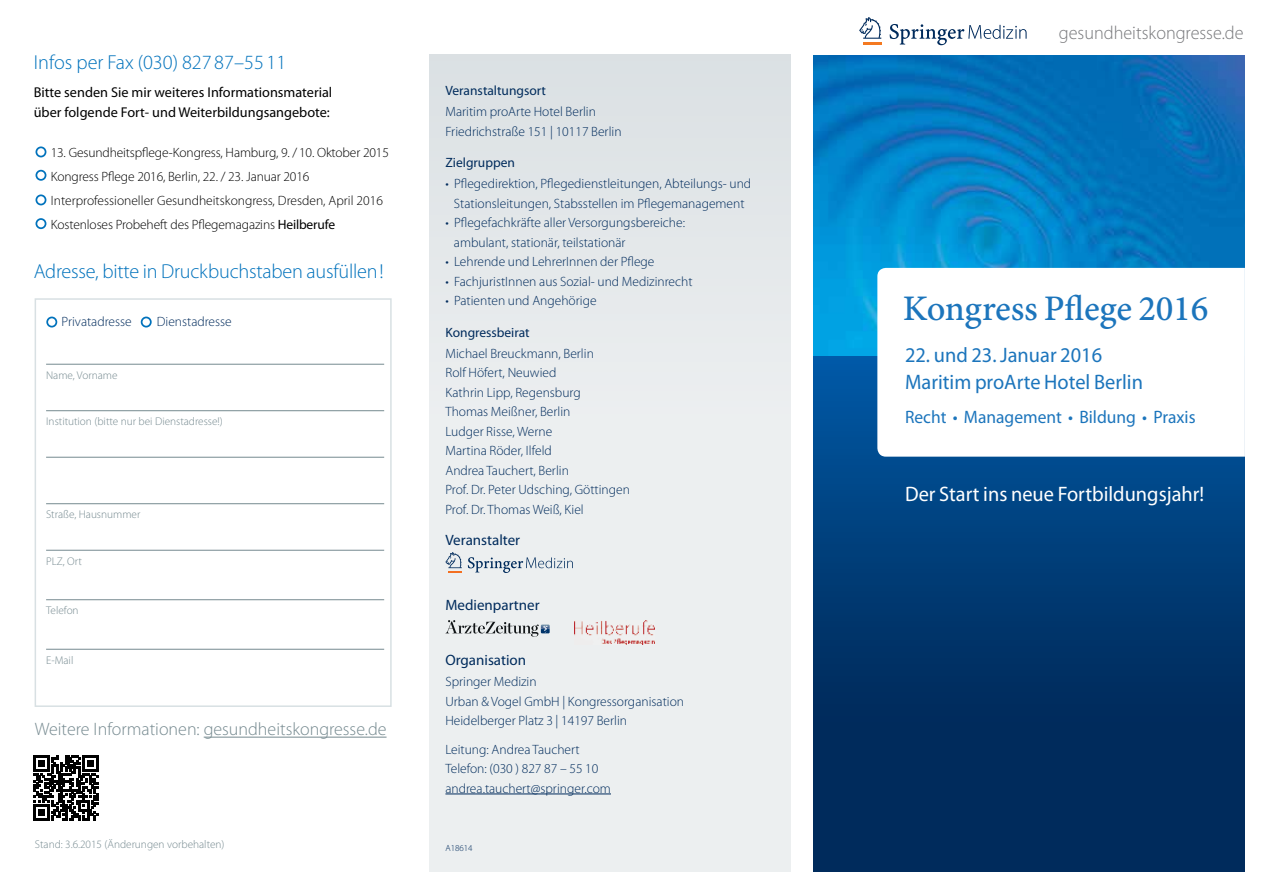
<style>
.page{position:relative;width:1263px;height:893px;background:#fff}
.page>*{position:absolute;margin:0;border:0;box-sizing:border-box;transform-origin:0 0}
.t1{font:36px "Minion Pro Medium Capt";letter-spacing:-.01em;color:#1c75bc}
.t2{font:21px/27px "Myriad Pro";color:#1c75bc}
.t3{font:21px "Myriad Pro";color:#fff}
.t4{font:300 20.25px "Myriad Pro";letter-spacing:-.01em;color:#0072bc}
.t5{font:300 18.75px "Myriad Pro";color:#77787b}
.t6{font:300 18px "Myriad Pro";color:#768a90}
.t7{font:18px "Myriad Pro";color:#1c75bc}
.t8{font:15px "Myriad Pro";color:#002b5c}
.t9{font:14.25px/19.5px "Myriad Pro";color:#000}
.t10{font:300 13.5px/19.5px "Myriad Pro";color:#002b5c}
.t11{font:300 13.5px/24px "Myriad Pro";letter-spacing:-.01em;color:#000}
.t12{font:13.5px "Myriad Pro";color:#002b5c}
.t13{font:300 11.25px "Myriad Pro";color:#768a90}
.t14{font:300 9px "Myriad Pro";color:#002b5c}
.s1{font-weight:400}
</style>
<div class="page">
<div style="left:429px;top:54px;width:362px;height:818px;background:linear-gradient(to right,#e8ebed,#e8eced)"></div>
<hr style="left:445px;top:794px;width:166px;height:1px;background:#002b5c">
<div style="left:35px;top:298px;width:357px;height:409px;border:2px solid #d8e0e3"></div>
<hr style="left:46px;top:364px;width:338px;height:1px;background:#768a90">
<hr style="left:46px;top:410px;width:338px;height:1px;background:#768a90">
<hr style="left:46px;top:457px;width:338px;height:1px;background:#768a90">
<hr style="left:46px;top:503px;width:338px;height:1px;background:#768a90">
<hr style="left:46px;top:550px;width:338px;height:1px;background:#768a90">
<hr style="left:46px;top:599px;width:338px;height:1px;background:#768a90">
<hr style="left:46px;top:649px;width:338px;height:1px;background:#768a90">
<div style="left:46px;top:317px;width:11px;height:10px;border:2px solid #0072bc;border-radius:50%"></div>
<div style="left:141px;top:317px;width:11px;height:10px;border:2px solid #0072bc;border-radius:50%"></div>
<svg style="left:890px;top:24px;width:136px;height:21px"></svg>
<svg style="left:859px;top:17px;width:22px;height:27px"></svg>
<svg style="left:813px;top:356px;width:431px;height:516px;background:#00356c"></svg>
<img style="left:813px;top:55px;width:431px;height:301px">
<svg style="left:877px;top:268px;width:368px;height:189px"></svg>
<svg style="left:445px;top:552px;width:17px;height:20px"></svg>
<svg style="left:468px;top:557px;width:105px;height:16px;background:#c1cbd5"></svg>
<hr style="left:204px;top:737px;width:183px;height:1px;background:#768a90">
<div style="left:36px;top:170px;width:10px;height:11px;border:2px solid #0072bc;border-radius:50%"></div>
<div style="left:36px;top:146px;width:10px;height:11px;border:2px solid #0072bc;border-radius:50%"></div>
<div style="left:36px;top:194px;width:10px;height:11px;border:2px solid #0072bc;border-radius:50%"></div>
<div style="left:36px;top:218px;width:10px;height:11px;border:2px solid #0072bc;border-radius:50%"></div>
<svg style="left:445px;top:620px;width:105px;height:17px;background:#bdc1c4"></svg>
<img style="left:574px;top:620px;width:80px;height:25px">
<svg style="left:34px;top:756px;width:64px;height:64px"></svg>
<h3 class="t4" style="left:34px;top:51px;width:254px">Infos per Fax (030) 827 87–55 11</h3>
<p class="t9" style="left:34px;top:82px;width:300px">Bitte senden Sie mir weiteres Informationsmaterial über folgende Fort- und Weiterbildungsangebote:</p>
<p class="t11" style="left:51px;top:141px;width:340px">13. Gesundheitspflege-Kongress, Hamburg, 9. / 10. Oktober 2015<br>Kongress Pflege 2016, Berlin, 22. / 23. Januar 2016<br>Interprofessioneller Gesundheitskongress, Dresden, April 2016<br>Kostenloses Probeheft des Pflegemagazins <span class="s1">Heilberufe</span></p>
<h3 class="t4" style="left:34px;top:260px;width:352px">Adresse, bitte in Druckbuchstaben ausfüllen!</h3>
<p class="t10" style="left:62px;top:312px;width:72px">Privatadresse</p>
<p class="t10" style="left:157px;top:312px;width:77px">Dienstadresse</p>
<p class="t13" style="left:46px;top:369px;width:73px">Name, Vorname</p>
<p class="t13" style="left:46px;top:415px;width:178px">Institution (bitte nur bei Dienstadresse!)</p>
<p class="t13" style="left:46px;top:508px;width:96px">Straße, Hausnummer</p>
<p class="t13" style="left:46px;top:555px;width:37px">PLZ, Ort</p>
<p class="t13" style="left:46px;top:604px;width:34px">Telefon</p>
<p class="t13" style="left:46px;top:654px;width:29px">E-Mail</p>
<h3 class="t6" style="left:35px;top:719px;width:353px">Weitere Informationen: gesundheitskongresse.de</h3>
<p class="t13" style="left:35px;top:838px;width:191px">Stand: 3.6.2015 (Änderungen vorbehalten)</p>
<p class="t12" style="left:445px;top:82px;width:102px">Veranstaltungsort</p>
<p class="t10" style="left:445px;top:102px;width:178px">Maritim proArte Hotel Berlin<br>Friedrichstraße 151 | 10117 Berlin</p>
<p class="t12" style="left:445px;top:154px;width:71px">Zielgruppen</p>
<p class="t10" style="left:445px;top:174px;width:307px;text-align:center">• Pflegedirektion, Pflegedienstleitungen, Abteilungs- und<br>Stationsleitungen, Stabsstellen im Pflegemanagement</p>
<p class="t10" style="left:454px;top:213px;width:233px;text-indent:-9px">• Pflegefachkräfte aller Versorgungsbereiche: ambulant, stationär, teilstationär</p>
<p class="t10" style="left:445px;top:252px;width:211px">• Lehrende und LehrerInnen der Pflege</p>
<p class="t10" style="left:445px;top:271px;width:249px">• FachjuristInnen aus Sozial- und Medizinrecht</p>
<p class="t10" style="left:445px;top:291px;width:153px">• Patienten und Angehörige</p>
<p class="t12" style="left:445px;top:324px;width:86px">Kongressbeirat</p>
<p class="t10" style="left:445px;top:343px;width:186px">Michael Breuckmann, Berlin<br>Rolf Höfert, Neuwied<br>Kathrin Lipp, Regensburg<br>Thomas Meißner, Berlin<br>Ludger Risse, Werne<br>Martina Röder, Ilfeld<br>Andrea Tauchert, Berlin<br>Prof. Dr. Peter Udsching, Göttingen<br>Prof. Dr. Thomas Weiß, Kiel</p>
<p class="t8" style="left:445px;top:531px;width:76px">Veranstalter</p>
<p class="t8" style="left:445px;top:595px;width:96px">Medienpartner</p>
<p class="t8" style="left:445px;top:651px;width:82px">Organisation</p>
<p class="t10" style="left:445px;top:672px;width:240px">Springer Medizin<br>Urban &amp; Vogel GmbH | Kongressorganisation<br>Heidelberger Platz 3 | 14197 Berlin</p>
<p class="t10" style="left:445px;top:739px;width:167px">Leitung: Andrea Tauchert<br>Telefon: (030 ) 827 87 – 55 10 andrea.tauchert@springer.com</p>
<p class="t14" style="left:445px;top:843px;width:29px">A18614</p>
<h3 class="t5" style="left:1059px;top:22px;width:186px">gesundheitskongresse.de</h3>
<h1 class="t1" style="left:903px;top:287px;width:307px">Kongress Pflege 2016</h1>
<h2 class="t2" style="left:905px;top:341px;width:239px">22. und 23. Januar 2016<br>Maritim proArte Hotel Berlin</h2>
<h3 class="t7" style="left:905px;top:406px;width:292px">Recht • Management • Bildung • Praxis</h3>
<h2 class="t3" style="left:905px;top:481px;width:301px">Der Start ins neue Fortbildungsjahr!</h2>
</div>
